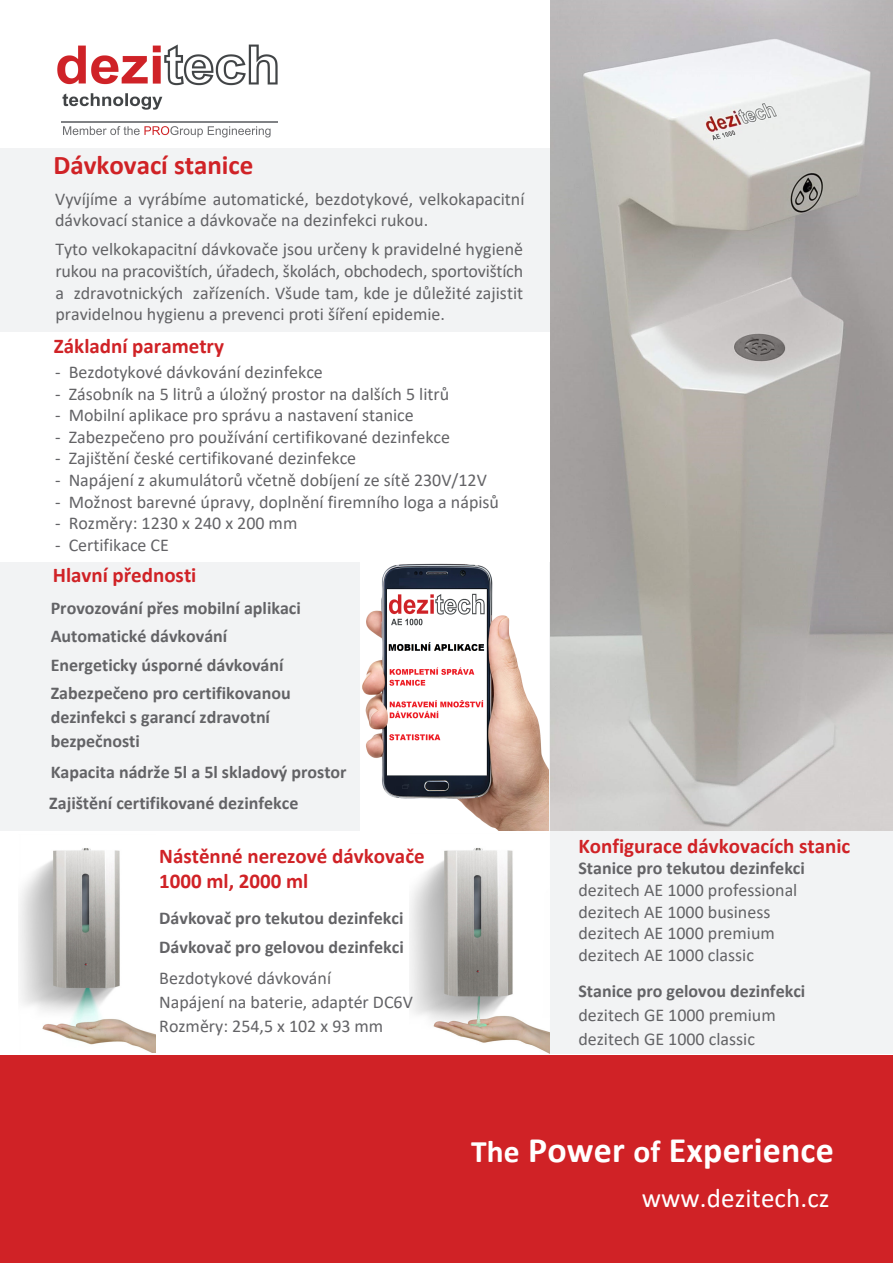
<style>
.page{position:relative;width:893px;height:1263px;background:#fff}
.page>*{position:absolute;margin:0;border:0;box-sizing:border-box;transform-origin:0 0}
.t1{font:700 35.85px "Calibri";letter-spacing:.005em;color:#fff}
.t2{font:700 27px "Calibri";color:#d02226}
.t3{font:27px "Calibri";letter-spacing:.005em;color:#fff}
.t4{font:700 21px/25.2px "Calibri";color:#d02226}
.t5{font:18px/21.6px "Calibri";color:#636366}
.t6{font:700 18px/28.5px "Calibri";color:#636366}
.s1{font-size:31.35px}
</style>
<div class="page">
<img style="left:57px;top:44px;width:221px;height:66px">
<div style="left:0;top:148px;width:552px;height:183px;background:#f2f3f4"></div>
<div style="left:0;top:562px;width:619px;height:269px;background:#f2f3f4"></div>
<div style="left:550px;top:0;width:343px;height:1053px;background:#f2f3f4"></div>
<div style="left:0;top:1055px;width:893px;height:208px;background:#d02226"></div>
<hr style="left:61px;top:121px;width:217px;height:1px;background:#808285">
<svg style="left:63px;top:126px;width:208px;height:11px"></svg>
<img style="left:550px;top:0;width:343px;height:831px">
<img style="left:410px;top:848px;width:139px;height:206px">
<img style="left:19px;top:848px;width:137px;height:204px">
<img style="left:360px;top:562px;width:188px;height:269px">
<h2 class="t2" style="left:53px;top:151px;width:201px">Dávkovací stanice</h2>
<p class="t5" style="left:55px;top:188px;width:471px">Vyvíjíme a vyrábíme automatické, bezdotykové, velkokapacitní dávkovací stanice a dávkovače na dezinfekci rukou.</p>
<p class="t5" style="left:55px;top:239px;width:469px;text-align:justify">Tyto velkokapacitní dávkovače jsou určeny k pravidelné hygieně rukou na pracovištích, úřadech, školách, obchodech, sportovištích a zdravotnických zařízeních. Všude tam, kde je důležité zajistit pravidelnou hygienu a prevenci proti šíření epidemie.</p>
<p class="t4" style="left:54px;top:334px;width:172px">Základní parametry</p>
<p class="t5" style="left:55px;top:362px;width:269px">- Bezdotykové dávkování dezinfekce</p>
<p class="t5" style="left:55px;top:383px;width:396px">- Zásobník na 5 litrů a úložný prostor na dalších 5 litrů</p>
<p class="t5" style="left:55px;top:405px;width:360px">- Mobilní aplikace pro správu a nastavení stanice</p>
<p class="t5" style="left:55px;top:427px;width:397px">- Zabezpečeno pro používání certifikované dezinfekce</p>
<p class="t5" style="left:55px;top:448px;width:303px">- Zajištění české certifikované dezinfekce</p>
<p class="t5" style="left:55px;top:470px;width:433px">- Napájení z akumulátorů včetně dobíjení ze sítě 230V/12V</p>
<p class="t5" style="left:55px;top:491px;width:446px">- Možnost barevné úpravy, doplnění firemního loga a nápisů</p>
<p class="t5" style="left:55px;top:513px;width:244px">- Rozměry: 1230 x 240 x 200 mm</p>
<p class="t5" style="left:55px;top:535px;width:115px">- Certifikace CE</p>
<p class="t4" style="left:53px;top:563px;width:145px">Hlavní přednosti</p>
<p class="t6" style="left:51px;top:594px;width:252px">Provozování přes mobilní aplikaci<br>Automatické dávkování<br>Energeticky úsporné dávkování<br>Zabezpečeno pro certifikovanou</p>
<p class="t6" style="left:51px;top:706px;width:221px;line-height:24px">dezinfekci s garancí zdravotní bezpečnosti</p>
<p class="t6" style="left:51px;top:758px;width:297px">Kapacita nádrže 5l a 5l skladový prostor</p>
<p class="t6" style="left:49px;top:790px;width:251px">Zajištění certifikované dezinfekce</p>
<p class="t4" style="left:159px;top:844px;width:267px">Nástěnné nerezové dávkovače<br>1000 ml, 2000 ml</p>
<p class="t6" style="left:159px;top:905px;width:246px">Dávkovač pro tekutou dezinfekci<br>Dávkovač pro gelovou dezinfekci</p>
<p class="t5" style="left:159px;top:966px;width:255px;line-height:24px">Bezdotykové dávkování<br>Napájení na baterie, adaptér DC6V<br>Rozměry: 254,5 x 102 x 93 mm</p>
<p class="t4" style="left:578px;top:834px;width:273px">Konfigurace dávkovacích stanic</p>
<p class="t6" style="left:578px;top:855px;width:228px">Stanice pro tekutou dezinfekci</p>
<p class="t5" style="left:578px;top:880px;width:220px">dezitech AE 1000 professional dezitech AE 1000 business dezitech AE 1000 premium dezitech AE 1000 classic</p>
<p class="t6" style="left:578px;top:977px;width:228px">Stanice pro gelovou dezinfekci</p>
<p class="t5" style="left:578px;top:1003px;width:199px;line-height:24px">dezitech GE 1000 premium dezitech GE 1000 classic</p>
<h1 class="t1" style="left:471px;top:1124px;width:364px"><span class="s1">The</span> Power <span class="s1">of</span> Experience</h1>
<h2 class="t3" style="left:642px;top:1179px;width:189px">www.dezitech.cz</h2>
</div>
